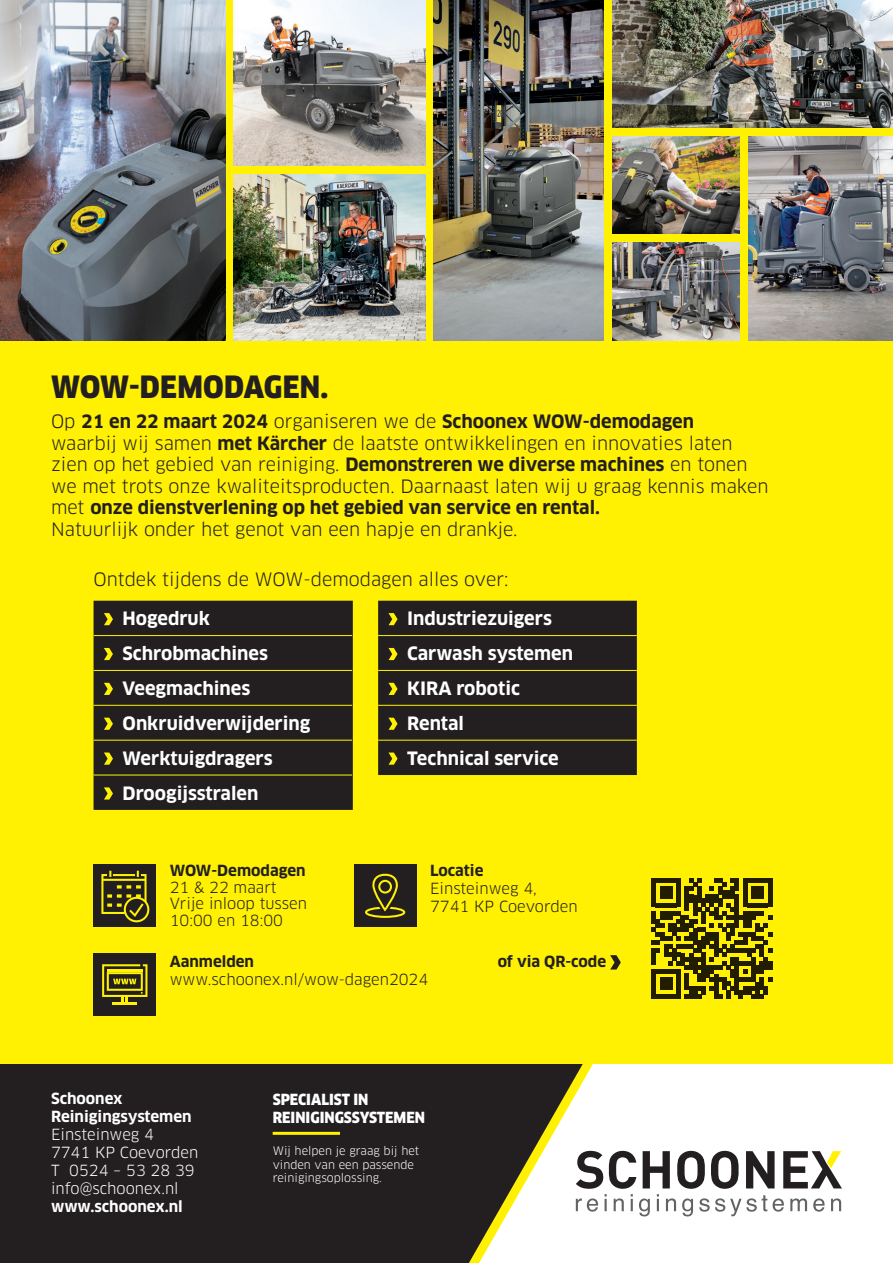
<style>
.page{position:relative;width:893px;height:1263px;background:#fff}
.page>*{position:absolute;margin:0;border:0;box-sizing:border-box;transform-origin:0 0}
.t1{font:900 30px "Clan Pro Narr";letter-spacing:.01em;color:#231f20}
.t2{font:18px/21.6px "Clan Pro";color:#231f20}
.t3{font:700 18px "Clan Pro";color:#fff}
.t4{font:15px/16.5px "Clan Pro";color:#231f20}
.t5{font:15px/18px "Clan Pro";color:#fff}
.t6{font:700 15px "Clan Pro";color:#231f20}
.t7{font:700 15px/18px "Clan Pro";color:#fff}
.t8{font:900 15px/18px "Clan Pro Narr";color:#fff}
.t9{font:11.4px/13.6px "Clan Pro";color:#fff}
.s1{font-weight:700}
</style>
<div class="page">
<div style="left:0;top:1063px;width:469px;height:200px;background:#231f20"></div>
<div style="left:0;top:0;width:893px;height:1063px;background:#fff101"></div>
<svg style="left:469px;top:1063px;width:373px;height:200px"></svg>
<hr style="left:273px;top:1132px;width:67px;height:3px;background:#fff101">
<div style="left:94px;top:864px;width:62px;height:63px;background:#231f20"></div>
<div style="left:101px;top:874px;width:46px;height:40px;border:2px solid #fff101"></div>
<svg style="left:135px;top:870px;width:6px;height:7px"></svg>
<svg style="left:107px;top:870px;width:6px;height:7px"></svg>
<hr style="left:102px;top:879px;width:44px;height:2px;background:#fff101">
<svg style="left:137px;top:871px;width:2px;height:6px"></svg>
<svg style="left:109px;top:871px;width:2px;height:6px"></svg>
<svg style="left:117px;top:885px;width:24px;height:3px"></svg>
<div style="left:124px;top:897px;width:25px;height:25px;border:2px solid #fff101;border-radius:50%"></div>
<svg style="left:107px;top:894px;width:39px;height:24px"></svg>
<div style="left:354px;top:864px;width:62px;height:63px;background:#231f20"></div>
<svg style="left:365px;top:873px;width:41px;height:45px"></svg>
<div style="left:94px;top:953px;width:62px;height:62px;background:#231f20"></div>
<hr style="left:112px;top:1002px;width:25px;height:2px;background:#fff101">
<svg style="left:102px;top:964px;width:45px;height:38px"></svg>
<svg style="left:610px;top:955px;width:11px;height:14px"></svg>
<svg style="left:94px;top:601px;width:543px;height:209px;fill:#231f20"></svg>
<hr style="left:352px;top:601px;width:1px;height:34px;background:#231f20">
<hr style="left:352px;top:635px;width:1px;height:35px;background:#231f20">
<hr style="left:352px;top:670px;width:1px;height:35px;background:#231f20">
<hr style="left:352px;top:705px;width:1px;height:35px;background:#231f20">
<hr style="left:352px;top:740px;width:1px;height:35px;background:#231f20">
<hr style="left:352px;top:775px;width:1px;height:35px;background:#231f20">
<hr style="left:94px;top:635px;width:258px;height:1px;background:#fff101">
<hr style="left:378px;top:635px;width:259px;height:1px;background:#fff101">
<hr style="left:94px;top:670px;width:258px;height:1px;background:#fff101">
<hr style="left:378px;top:670px;width:259px;height:1px;background:#fff101">
<hr style="left:94px;top:705px;width:258px;height:1px;background:#fff101">
<hr style="left:378px;top:705px;width:259px;height:1px;background:#fff101">
<hr style="left:94px;top:740px;width:258px;height:1px;background:#fff101">
<hr style="left:378px;top:740px;width:259px;height:1px;background:#fff101">
<hr style="left:94px;top:774px;width:258px;height:1px;background:#fff101">
<svg style="left:104px;top:613px;width:9px;height:12px"></svg>
<svg style="left:388px;top:613px;width:10px;height:12px"></svg>
<svg style="left:104px;top:648px;width:9px;height:12px"></svg>
<svg style="left:388px;top:648px;width:10px;height:12px"></svg>
<svg style="left:104px;top:683px;width:9px;height:12px"></svg>
<svg style="left:388px;top:683px;width:10px;height:12px"></svg>
<svg style="left:104px;top:718px;width:9px;height:12px"></svg>
<svg style="left:388px;top:718px;width:10px;height:12px"></svg>
<svg style="left:104px;top:752px;width:9px;height:13px"></svg>
<svg style="left:388px;top:752px;width:10px;height:13px"></svg>
<svg style="left:104px;top:787px;width:9px;height:12px"></svg>
<img style="left:0;top:0;width:225px;height:340px">
<img style="left:612px;top:0;width:281px;height:128px">
<img style="left:234px;top:174px;width:191px;height:166px">
<img style="left:434px;top:0;width:170px;height:340px">
<img style="left:748px;top:136px;width:145px;height:204px">
<img style="left:234px;top:0;width:191px;height:166px">
<img style="left:612px;top:136px;width:128px;height:98px">
<img style="left:612px;top:242px;width:128px;height:98px">
<svg style="left:652px;top:878px;width:120px;height:120px"></svg>
<h1 class="t1" style="left:51px;top:369px;width:279px">WOW-DEMODAGEN.</h1>
<p class="t2" style="left:51px;top:410px;width:719px">Op <span class="s1">21 en 22 maart 2024</span> organiseren we de <span class="s1">Schoonex WOW-demodagen<br></span>waarbij wij samen <span class="s1">met Kärcher</span> de laatste ontwikkelingen en innovaties laten zien op het gebied van reiniging. <span class="s1">Demonstreren we diverse machines</span> en tonen we met trots onze kwaliteitsproducten. Daarnaast laten wij u graag kennis maken met <span class="s1">onze dienstverlening op het gebied van service en rental.<br></span>Natuurlijk onder het genot van een hapje en drankje.</p>
<p class="t2" style="left:94px;top:569px;width:417px">Ontdek tijdens de WOW-demodagen alles over:</p>
<p class="t3" style="left:123px;top:608px;width:89px">Hogedruk</p>
<p class="t3" style="left:407px;top:608px;width:146px">Industriezuigers</p>
<p class="t3" style="left:123px;top:643px;width:147px">Schrobmachines</p>
<p class="t3" style="left:407px;top:643px;width:167px">Carwash systemen</p>
<p class="t3" style="left:123px;top:678px;width:129px">Veegmachines</p>
<p class="t3" style="left:407px;top:678px;width:114px">KIRA robotic</p>
<p class="t3" style="left:123px;top:713px;width:189px">Onkruidverwijdering</p>
<p class="t3" style="left:407px;top:713px;width:58px">Rental</p>
<p class="t3" style="left:123px;top:747px;width:152px">Werktuigdragers</p>
<p class="t3" style="left:407px;top:747px;width:153px">Technical service</p>
<p class="t3" style="left:123px;top:782px;width:137px">Droogijsstralen</p>
<p class="t6" style="left:170px;top:862px;width:137px">WOW-Demodagen</p>
<p class="t4" style="left:170px;top:879px;width:139px">21 &amp; 22 maart<br>Vrije inloop tussen<br>10:00 en 18:00</p>
<p class="t6" style="left:430px;top:862px;width:55px">Locatie</p>
<p class="t4" style="left:430px;top:880px;width:149px;line-height:18px">Einsteinweg 4,<br>7741 KP Coevorden</p>
<p class="t6" style="left:170px;top:953px;width:86px">Aanmelden</p>
<p class="t6" style="left:498px;top:953px;width:110px">of via QR-code</p>
<p class="t4" style="left:170px;top:971px;width:260px">www.schoonex.nl/wow-dagen2024</p>
<p class="t7" style="left:51px;top:1089px;width:142px">Schoonex<br>Reinigingsystemen</p>
<p class="t5" style="left:51px;top:1125px;width:149px">Einsteinweg 4<br>7741 KP Coevorden<br>T 0524 – 53 28 39 info@schoonex.nl</p>
<p class="t7" style="left:51px;top:1197px;width:133px">www.schoonex.nl</p>
<p class="t8" style="left:273px;top:1091px;width:154px">SPECIALIST IN<br>REINIGINGSSYSTEMEN</p>
<p class="t9" style="left:273px;top:1144px;width:148px">Wij helpen je graag bij het vinden van een passende reinigingsoplossing.</p>
</div>
